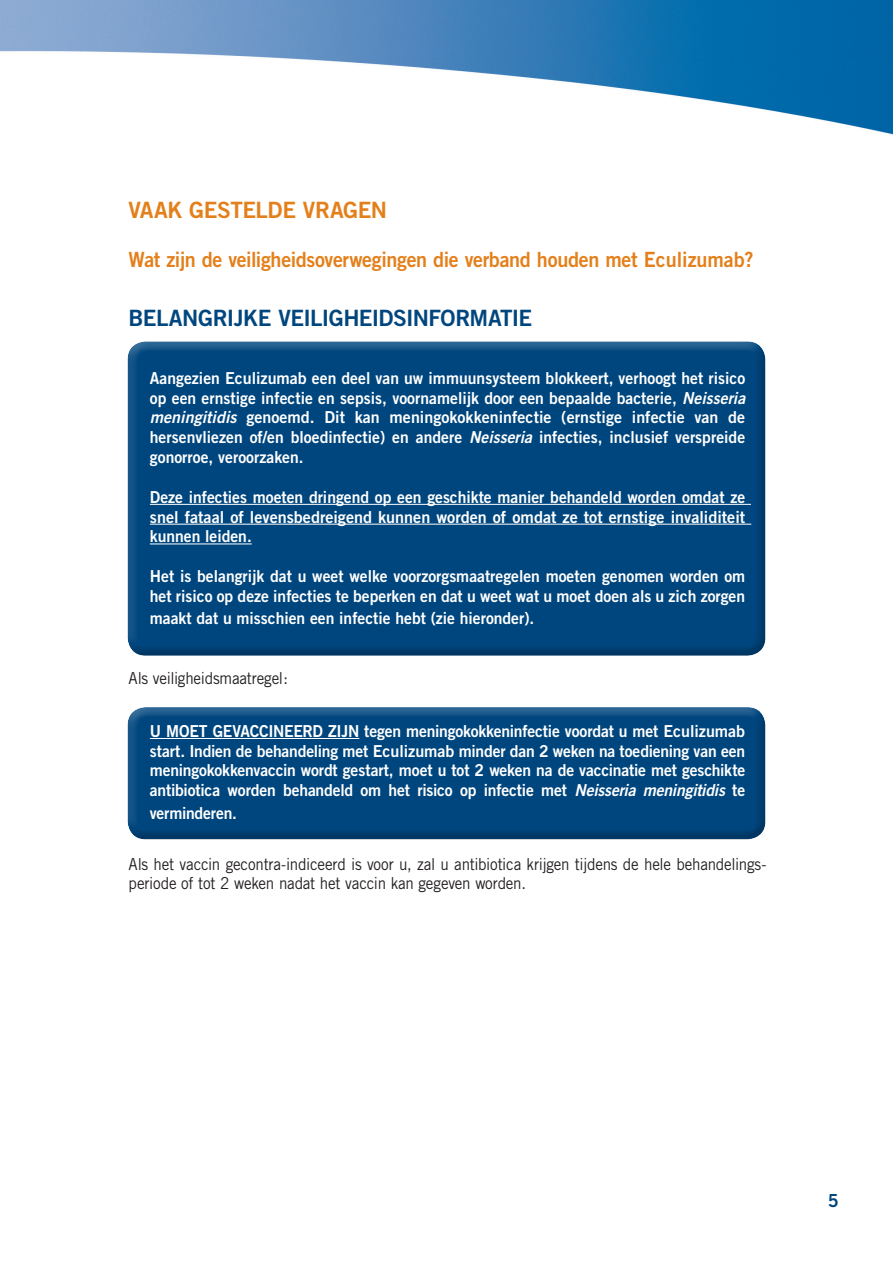
<style>
.page{position:relative;width:893px;height:1263px;background:#fff}
.page>*{position:absolute;margin:0;border:0;box-sizing:border-box;transform-origin:0 0}
.tussentitel{font:22.5px "Trade Gothic Bold Two";letter-spacing:-.025em;color:#00467e}
.titel_kapitaal_oranj{font:22.5px "Trade Gothic Bold Two";letter-spacing:-.02em;color:#e4801b}
.tussentitel-2{font:21px "Trade Gothic Bold Two";letter-spacing:-.015em;color:#e4801b;scale:.94 1}
.t1{font:18px "Trade Gothic Bold Two";color:#00467e}
.tussentitel-3{font:16.5px/19.8px "Trade Gothic Bold Two";color:#fff;text-align:justify;scale:.95 1}
.lopende_tekst_splits{font:16.5px/19.8px "Trade Gothic";letter-spacing:-.015em;color:#231f20;scale:.92 1}
.lopende_tekst{font:16.5px "Trade Gothic";letter-spacing:-.015em;color:#231f20;scale:.92 1}
.s1{font-style:italic}
</style>
<div class="page">
<div style="left:126px;top:706px;width:640px;height:123px;background:#fff;opacity:.25"></div>
<div style="left:126px;top:710px;width:640px;height:131px;background:#231f20;opacity:.25"></div>
<img style="left:0;top:0;width:893px;height:135px">
<div style="left:126px;top:345px;width:640px;height:311px;background:#00467e"></div>
<hr style="left:150px;top:504px;width:601px;height:1px;background:#fff">
<hr style="left:150px;top:524px;width:601px;height:1px;background:#fff">
<hr style="left:150px;top:543px;width:102px;height:1px;background:#fff">
<hr style="left:150px;top:738px;width:209px;height:1px;background:#fff">
<p class="titel_kapitaal_oranj" style="left:129px;top:196px;width:260px">VAAK GESTELDE VRAGEN</p>
<p class="tussentitel-2" style="left:129px;top:246px;width:666px">Wat zijn de veiligheidsoverwegingen die verband houden met Eculizumab?</p>
<p class="tussentitel" style="left:129px;top:304px;width:405px">BELANGRIJKE VEILIGHEIDSINFORMATIE</p>
<p class="tussentitel-3" style="left:150px;top:368px;width:628px">Aangezien Eculizumab een deel van uw immuunsysteem blokkeert, verhoogt het risico op een ernstige infectie en sepsis, voornamelijk door een bepaalde bacterie, <span class="s1">Neisseria meningitidis</span> genoemd. Dit kan meningokokkeninfectie (ernstige infectie van de hersenvliezen of/en bloedinfectie) en andere <span class="s1">Neisseria</span> infecties, inclusief verspreide gonorroe, veroorzaken.</p>
<p class="tussentitel-3" style="left:150px;top:487px;width:628px">Deze infecties moeten dringend op een geschikte manier behandeld worden omdat ze snel fataal of levensbedreigend kunnen worden of omdat ze tot ernstige invaliditeit kunnen leiden.</p>
<p class="tussentitel-3" style="left:150px;top:566px;width:628px">Het is belangrijk dat u weet welke voorzorgsmaatregelen moeten genomen worden om het risico op deze infecties te beperken en dat u weet wat u moet doen als u zich zorgen</p>
<p class="tussentitel-3" style="left:150px;top:608px;width:406px">maakt dat u misschien een infectie hebt (zie hieronder).</p>
<p class="lopende_tekst" style="left:129px;top:668px;width:175px">Als veiligheidsmaatregel:</p>
<p class="tussentitel-3" style="left:150px;top:721px;width:628px">U MOET GEVACCINEERD ZIJN tegen meningokokkeninfectie voordat u met Eculizumab start. Indien de behandeling met Eculizumab minder dan 2 weken na toediening van een meningokokkenvaccin wordt gestart, moet u tot 2 weken na de vaccinatie met geschikte antibiotica worden behandeld om het risico op infectie met <span class="s1">Neisseria meningitidis</span> te</p>
<p class="tussentitel-3" style="left:150px;top:803px;width:93px">verminderen.</p>
<p class="lopende_tekst_splits" style="left:129px;top:853px;width:695px">Als het vaccin gecontra-indiceerd is voor u, zal u antibiotica krijgen tijdens de hele behandelings&shy;periode of tot 2 weken nadat het vaccin kan gegeven worden.</p>
<p class="t1" style="left:828px;top:1190px;width:12px">5</p>
</div>
